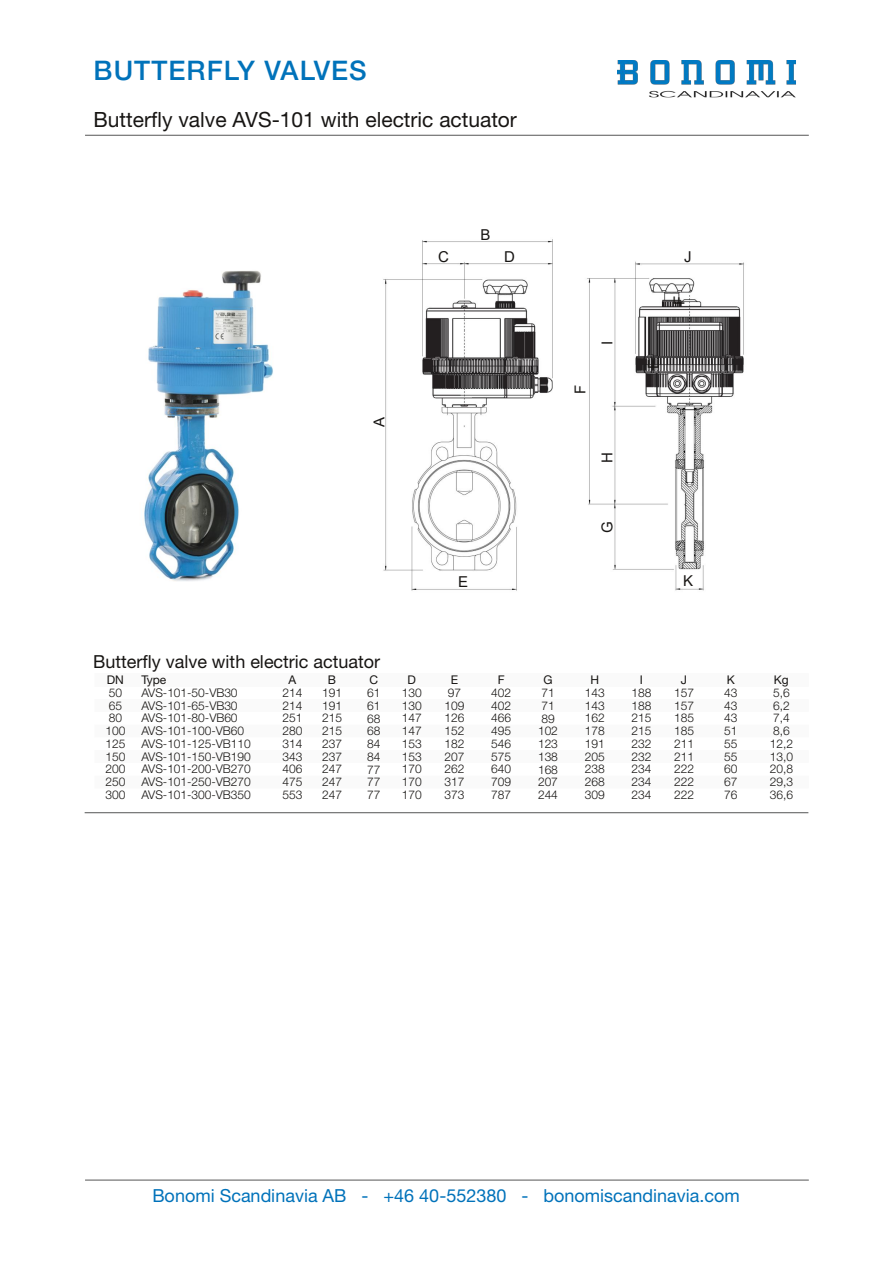
<style>
.page{position:relative;width:893px;height:1263px;background:#fff}
.page>*{position:absolute;margin:0;border:0;box-sizing:border-box;transform-origin:0 0}
.t1{font:500 27px "Helvetica Neue LT Std";letter-spacing:.04em;color:#0072ba}
.t2{font:21px "Helvetica Neue LT Std";color:#171513}
.t3{font:18px "Helvetica Neue LT Std";color:#0072ba}
.t4{font:18px "Helvetica Neue LT Std";color:#171513}
.t5{font:15px "Arial";color:#171513}
.t6{font:300 12px/12.8px "Helvetica Neue LT Std";letter-spacing:-.005em;color:#171513;text-align:justify}
.t7{font:12px "Helvetica Neue LT Std";letter-spacing:-.005em;color:#171513}
</style>
<div class="page">
<div style="left:94px;top:776px;width:715px;height:12px;background:#fafafa"></div>
<hr style="left:85px;top:812px;width:723px;height:1px;background:#555656">
<div style="left:94px;top:750px;width:715px;height:13px;background:#fafafa"></div>
<div style="left:94px;top:725px;width:715px;height:12px;background:#fafafa"></div>
<div style="left:94px;top:699px;width:715px;height:13px;background:#fafafa"></div>
<div style="left:94px;top:673px;width:715px;height:14px;background:#fafafa"></div>
<img style="left:144px;top:271px;width:129px;height:310px">
<img style="left:383px;top:239px;width:361px;height:352px">
<hr style="left:85px;top:1180px;width:724px;height:1px;background:#555656">
<img style="left:617px;top:60px;width:179px;height:38px">
<hr style="left:85px;top:135px;width:724px;height:1px;background:#555656">
<h1 class="t1" style="left:94px;top:60px;width:275px">BUTTERFLY VALVES</h1>
<h2 class="t2" style="left:94px;top:112px;width:425px">Butterfly valve AVS-101 with electric actuator</h2>
<p class="t5" style="left:480px;top:227px;width:11px">B</p>
<p class="t5" style="left:438px;top:248px;width:12px">C</p>
<p class="t5" style="left:504px;top:248px;width:12px">D</p>
<p class="t5" style="left:371px;top:427px;width:12px;rotate:-90deg">A</p>
<p class="t5" style="left:458px;top:574px;width:11px">E</p>
<p class="t5" style="left:599px;top:345px;width:6px;rotate:-90deg">I</p>
<p class="t5" style="left:572px;top:394px;width:11px;rotate:-90deg">F</p>
<p class="t5" style="left:599px;top:463px;width:12px;rotate:-90deg">H</p>
<p class="t5" style="left:599px;top:533px;width:13px;rotate:-90deg">G</p>
<p class="t5" style="left:684px;top:248px;width:9px">J</p>
<p class="t5" style="left:671px;top:305px;width:11px;rotate:-90deg">F</p>
<p class="t5" style="left:645px;top:369px;width:11px;rotate:-90deg">E</p>
<p class="t5" style="left:683px;top:572px;width:11px">K</p>
<h3 class="t4" style="left:93px;top:655px;width:288px">Butterfly valve with electric actuator</h3>
<p class="t7" style="left:141px;top:675px;width:27px">Type</p>
<p class="t6" style="left:141px;top:688px;width:111px;text-align:left">AVS-101-50-VB30<br>AVS-101-65-VB30<br>AVS-101-80-VB60<br>AVS-101-100-VB60<br>AVS-101-125-VB110<br>AVS-101-150-VB190<br>AVS-101-200-VB270<br>AVS-101-250-VB270<br>AVS-101-300-VB350</p>
<p class="t7" style="left:369px;top:676px;width:10px">C</p>
<p class="t6" style="left:367px;top:688px;width:15px">61<br>61<br>68<br>68<br>84<br>84<br>77<br>77<br>77</p>
<p class="t7" style="left:107px;top:675px;width:19px">DN</p>
<p class="t6" style="left:106px;top:688px;width:21px;text-align:left">50<br>65<br>80<br>100<br>125<br>150<br>200<br>250<br>300</p>
<p class="t7" style="left:288px;top:675px;width:9px">A</p>
<p class="t6" style="left:282px;top:688px;width:21px">214<br>214<br>251<br>280<br>314<br>343<br>406<br>475<br>553</p>
<p class="t7" style="left:328px;top:675px;width:10px">B</p>
<p class="t6" style="left:322px;top:688px;width:21px">191<br>191<br>215<br>215<br>237<br>237<br>247<br>247<br>247</p>
<p class="t7" style="left:408px;top:675px;width:10px">D</p>
<p class="t6" style="left:402px;top:688px;width:21px">130<br>130<br>147<br>147<br>153<br>153<br>170<br>170<br>170</p>
<p class="t7" style="left:451px;top:675px;width:9px">E</p>
<p class="t6" style="left:445px;top:688px;width:21px;text-align:left">97<br>109<br>126<br>152<br>182<br>207<br>262<br>317<br>373</p>
<p class="t7" style="left:498px;top:675px;width:8px">F</p>
<p class="t6" style="left:491px;top:688px;width:21px">402<br>402<br>466<br>495<br>546<br>575<br>640<br>709<br>787</p>
<p class="t7" style="left:543px;top:676px;width:11px">G</p>
<p class="t6" style="left:538px;top:688px;width:21px;text-align:left">71<br>71<br>89<br>102<br>123<br>138<br>168<br>207<br>244</p>
<p class="t7" style="left:590px;top:675px;width:10px">H</p>
<p class="t6" style="left:585px;top:688px;width:21px">143<br>143<br>162<br>178<br>191<br>205<br>238<br>268<br>309</p>
<p class="t7" style="left:640px;top:675px;width:5px">I</p>
<p class="t6" style="left:632px;top:688px;width:21px">188<br>188<br>215<br>215<br>232<br>232<br>234<br>234<br>234</p>
<p class="t7" style="left:681px;top:675px;width:8px">J</p>
<p class="t6" style="left:674px;top:688px;width:21px">157<br>157<br>185<br>185<br>211<br>211<br>222<br>222<br>222</p>
<p class="t7" style="left:727px;top:675px;width:10px">K</p>
<p class="t6" style="left:724px;top:688px;width:15px">43<br>43<br>43<br>51<br>55<br>55<br>60<br>67<br>76</p>
<p class="t7" style="left:774px;top:675px;width:16px">Kg</p>
<p class="t6" style="left:770px;top:688px;width:25px;text-align:left">5,6<br>6,2<br>7,4<br>8,6<br>12,2<br>13,0<br>20,8<br>29,3<br>36,6</p>
<h3 class="t3" style="left:152px;top:1189px;width:589px">Bonomi Scandinavia AB - +46 40-552380 - bonomiscandinavia.com</h3>
</div>
